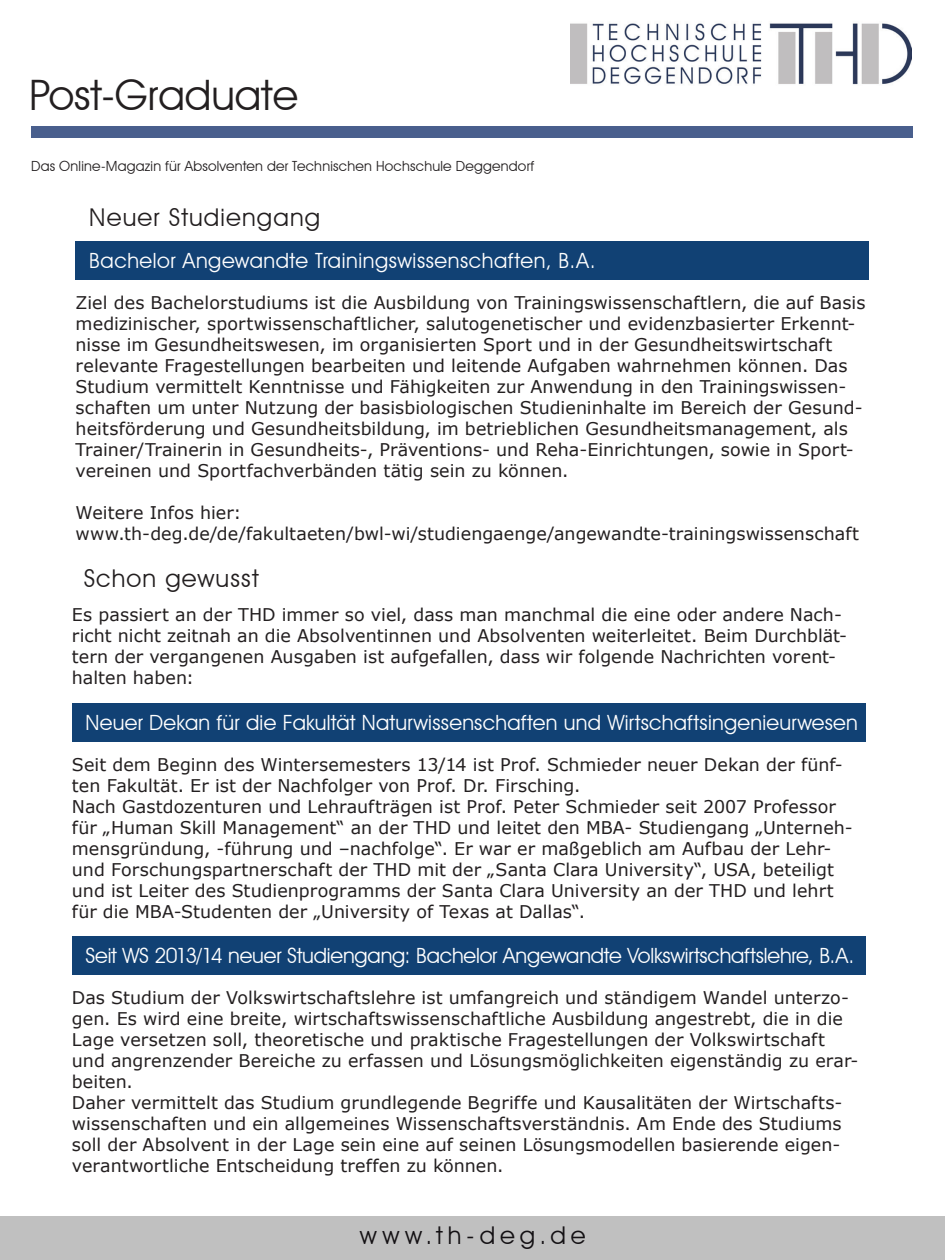
<style>
.page{position:relative;width:945px;height:1260px;background:#fff}
.page>*{position:absolute;margin:0;border:0;box-sizing:border-box;transform-origin:0 0}
.t1{font:42px "Avant Garde IT Cby BT";color:#231f20}
.t2{font:24.5px "Avant Garde IT Cby BT";letter-spacing:.045em;color:#231f20}
.t3{font:24.5px "Avant Garde IT Cby BT";letter-spacing:.205em;color:#131013}
.t4{font:21px "Avant Garde IT Cby BT";letter-spacing:.01em;color:#fff}
.t5{font:21px "Avant Garde IT Cby BT";letter-spacing:-.01em;color:#fff}
.t6{font:17.5px/21px "Verdana";letter-spacing:.005em;color:#231f20}
.t7{font:14px "Avant Garde IT Cby BT";letter-spacing:.015em;color:#231f20}
</style>
<div class="page">
<img style="left:570px;top:23px;width:342px;height:62px">
<div style="left:32px;top:126px;width:881px;height:12px;background:#495f8d"></div>
<div style="left:1px;top:1217px;width:944px;height:43px;background:#c0c0c0"></div>
<div style="left:76px;top:241px;width:793px;height:39px;background:#114174"></div>
<div style="left:72px;top:703px;width:794px;height:38px;background:#114174"></div>
<div style="left:72px;top:936px;width:794px;height:39px;background:#114174"></div>
<h1 class="t1" style="left:30px;top:70px;width:270px">Post-Graduate</h1>
<p class="t7" style="left:31px;top:157px;width:505px">Das Online-Magazin für Absolventen der Technischen Hochschule Deggendorf</p>
<h2 class="t2" style="left:89px;top:203px;width:232px">Neuer Studiengang</h2>
<p class="t4" style="left:89px;top:248px;width:508px">Bachelor Angewandte Trainingswissenschaften, B.A.</p>
<p class="t6" style="left:76px;top:292px;width:791px">Ziel des Bachelorstudiums ist die Ausbildung von Trainingswissenschaftlern, die auf Basis medizinischer, sportwissenschaftlicher, salutogenetischer und evidenzbasierter Erkennt&shy;nisse im Gesundheitswesen, im organisierten Sport und in der Gesundheitswirtschaft relevante Fragestellungen bearbeiten und leitende Aufgaben wahrnehmen können. Das Studium vermittelt Kenntnisse und Fähigkeiten zur Anwendung in den Trainingswissen&shy;schaften um unter Nutzung der basisbiologischen Studieninhalte im Bereich der Gesund&shy;heitsförderung und Gesundheitsbildung, im betrieblichen Gesundheitsmanagement, als Trainer/Trainerin in Gesundheits-, Präventions- und Reha-Einrichtungen, sowie in Sport&shy;vereinen und Sportfachverbänden tätig sein zu können.</p>
<p class="t6" style="left:76px;top:502px;width:785px">Weitere Infos hier: www.th-deg.de/de/fakultaeten/bwl-wi/studiengaenge/angewandte-trainingswissenschaft</p>
<h2 class="t2" style="left:84px;top:563px;width:176px">Schon gewusst</h2>
<p class="t6" style="left:72px;top:604px;width:777px">Es passiert an der THD immer so viel, dass man manchmal die eine oder andere Nach&shy;richt nicht zeitnah an die Absolventinnen und Absolventen weiterleitet. Beim Durchblät&shy;tern der vergangenen Ausgaben ist aufgefallen, dass wir folgende Nachrichten vorent&shy;halten haben:</p>
<p class="t4" style="left:86px;top:710px;width:774px">Neuer Dekan für die Fakultät Naturwissenschaften und Wirtschaftsingenieurwesen</p>
<p class="t6" style="left:72px;top:754px;width:782px">Seit dem Beginn des Wintersemesters 13/14 ist Prof. Schmieder neuer Dekan der fünf&shy;ten Fakultät. Er ist der Nachfolger von Prof. Dr. Firsching.<br>Nach Gastdozenturen und Lehraufträgen ist Prof. Peter Schmieder seit 2007 Professor für „Human Skill Management“ an der THD und leitet den MBA- Studiengang „Unterneh&shy;mensgründung, -führung und –nachfolge“. Er war er maßgeblich am Aufbau der Lehr&shy;und Forschungspartnerschaft der THD mit der „Santa Clara University“, USA, beteiligt und ist Leiter des Studienprogramms der Santa Clara University an der THD und lehrt für die MBA-Studenten der „University of Texas at Dallas“.</p>
<p class="t5" style="left:86px;top:943px;width:770px">Seit WS 2013/14 neuer Studiengang: Bachelor Angewandte Volkswirtschaftslehre, B.A.</p>
<p class="t6" style="left:72px;top:987px;width:788px">Das Studium der Volkswirtschaftslehre ist umfangreich und ständigem Wandel unterzo&shy;gen. Es wird eine breite, wirtschaftswissenschaftliche Ausbildung angestrebt, die in die Lage versetzen soll, theoretische und praktische Fragestellungen der Volkswirtschaft und angrenzender Bereiche zu erfassen und Lösungsmöglichkeiten eigenständig zu erar&shy;beiten.<br>Daher vermittelt das Studium grundlegende Begriffe und Kausalitäten der Wirtschafts&shy;wissenschaften und ein allgemeines Wissenschaftsverständnis. Am Ende des Studiums soll der Absolvent in der Lage sein eine auf seinen Lösungsmodellen basierende eigen&shy;verantwortliche Entscheidung treffen zu können.</p>
<h2 class="t3" style="left:360px;top:1221px;width:227px">www.th-deg.de</h2>
</div>
